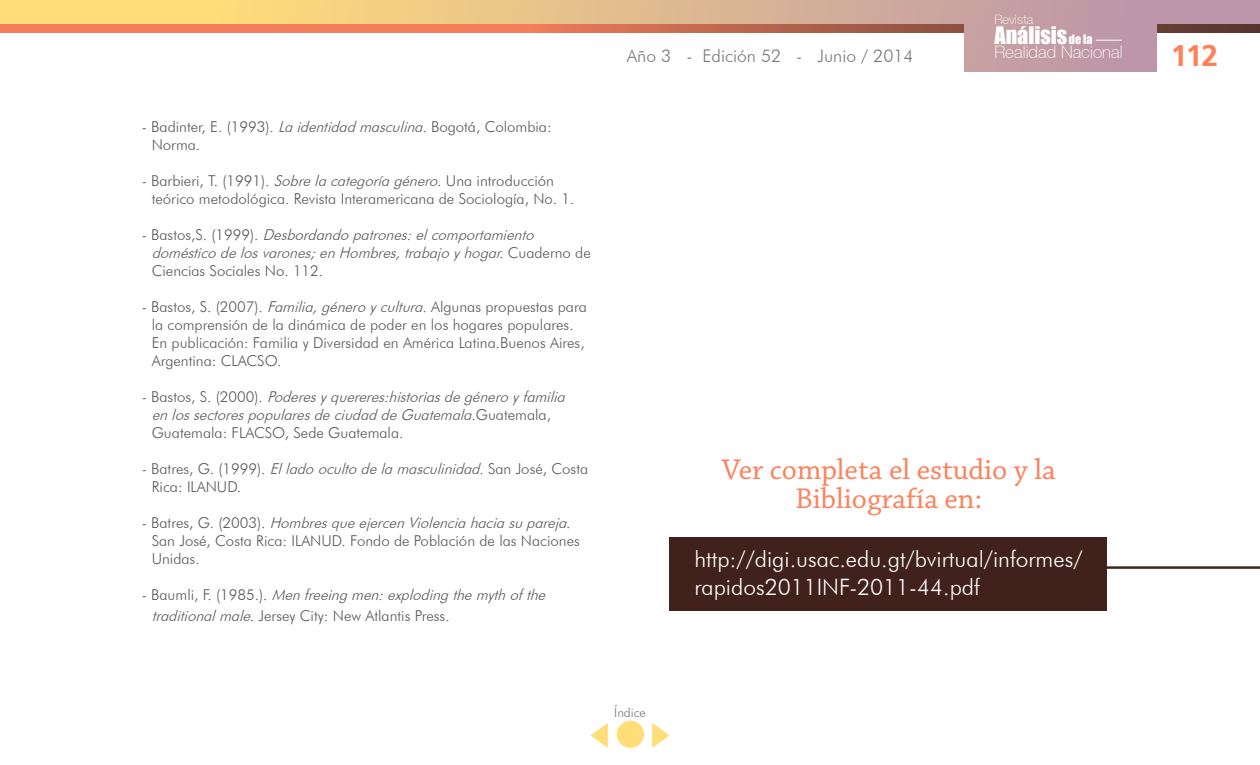
<style>
.page{position:relative;width:1260px;height:765px;background:#fff}
.page>*{position:absolute;margin:0;border:0;box-sizing:border-box;transform-origin:0 0}
.t1{font:700 31.25px "Carto Gothic Std";color:#ff7f58}
.t2{font:30px/28.8px "Chaparral Pro";color:#ff7f58;text-align:center}
.t3{font:300 22.62px/27.1px "Futura BT";color:#fff}
.t4{font:22.12px "Impact";color:#fff}
.t5{font:300 17.5px "Futura BT";color:#77787b}
.t6{font:100 17.12px "Helvetica 35";color:#fff}
.t7{font:300 15px/18px "Futura BT";color:#58595b}
.t8{font:italic 300 15px/18px "Futura BT";color:#58595b}
.t9{font:100 12.88px "Helvetica 35";color:#fff}
.t10{font:300 12.75px "Futura BT";color:#757779}
.s1{font-style:italic}
.s2{font-style:normal}
.s3{font-size:11.88px}
</style>
<div class="page">
<svg style="left:0;top:23px;width:1260px;height:10px;background:#d07657"></svg>
<svg style="left:0;top:0;width:1260px;height:23px;background:#e5c18b"></svg>
<div style="left:964px;top:0;width:192px;height:71px;background:#c29ba6"></div>
<div style="left:617px;top:721px;width:27px;height:27px;background:#ffdd79;border-radius:50%"></div>
<svg style="left:1096px;top:40px;width:26px;height:1px"></svg>
<hr style="left:1097px;top:566px;width:163px;height:3px;background:#40211c">
<div style="left:669px;top:537px;width:438px;height:74px;background:#40211c"></div>
<svg style="left:652px;top:723px;width:17px;height:25px"></svg>
<svg style="left:591px;top:723px;width:17px;height:25px"></svg>
<p class="t7" style="left:152px;top:119px;width:402px;text-indent:-10px">- Badinter, E. (1993). <span class="s1">La identidad masculina.</span>Bogotá, Colombia:<br>Norma.</p>
<p class="t7" style="left:152px;top:173px;width:424px;text-indent:-10px">- Barbieri, T. (1991). <span class="s1">Sobre la categoría género.</span>Una introducción teórico metodológica. Revista Interamericana de Sociología, No. 1.</p>
<p class="t8" style="left:152px;top:227px;width:441px;text-indent:-10px"><span class="s2">- B a s t o s , S . ( 1 9 9 9 ) .</span> Desbordando patrones:elcomportamiento doméstico de losvarones;en Hombres,trabajo yhogar.<span class="s2">C u a d e r n o d e<br>Ciencias Sociales No. 112.</span></p>
<p class="t7" style="left:152px;top:299px;width:437px;text-indent:-10px">- Bastos, S. (2007). <span class="s1">Familia,género ycultura.</span>Algunas propuestas para la comprensión de la dinámica de poder en los hogares populares.<br>En publicación: Familia y Diversidad en América Latina.Buenos Aires, Argentina: CLACSO.</p>
<p class="t8" style="left:152px;top:389px;width:419px;text-indent:-10px"><span class="s2">- B a s t o s , S . ( 2 0 0 0 ) .</span> Poderesyquereres:historiasde género yfamilia en lossectorespopularesde ciudad de Guatemala.<span class="s2">G u a t e m a l a ,<br>Guatemala: FLACSO, Sede Guatemala.</span></p>
<p class="t7" style="left:152px;top:461px;width:438px;text-indent:-10px">- Batres, G. (1999). <span class="s1">Ellado oculto de la masculinidad</span>. San José, Costa<br>Rica: ILANUD.</p>
<p class="t7" style="left:152px;top:515px;width:430px;text-indent:-10px">- B a t re s , G . ( 2 0 0 3 ) . <span class="s1">Hombresque ejercen Violencia hacia su pareja.<br></span>San José, Costa Rica: ILANUD. Fondo de Población de las Naciones<br>Unidas.</p>
<p class="t8" style="left:152px;top:585px;width:399px;line-height:21px;text-indent:-10px"><span class="s2">- B a u m l i , F. ( 1 9 8 5 . ) .</span> Men freeing men:exploding the myth of the traditionalmale<span class="s2">. Jersey City: New Atlantis Press.</span></p>
<p class="t5" style="left:627px;top:49px;width:288px">Año 3 - Edición 52 - Junio / 2014</p>
<p class="t9" style="left:994px;top:12px;width:40px">Revista</p>
<h3 class="t4" style="left:994px;top:24px;width:100px">Análisis<span class="s3">de la</span></h3>
<p class="t6" style="left:994px;top:42px;width:130px">Realidad Nacional</p>
<h1 class="t1" style="left:1171px;top:37px;width:49px">112</h1>
<h2 class="t2" style="left:722px;top:458px;width:336px">Ver completa el estudio y la<br>Bibliografía en:</h2>
<h3 class="t3" style="left:694px;top:548px;width:390px">http://digi.usac.edu.gt/bvirtual/informes/ rapidos2011INF-2011-44.pdf</h3>
<p class="t10" style="left:614px;top:707px;width:33px">Índice</p>
</div>
